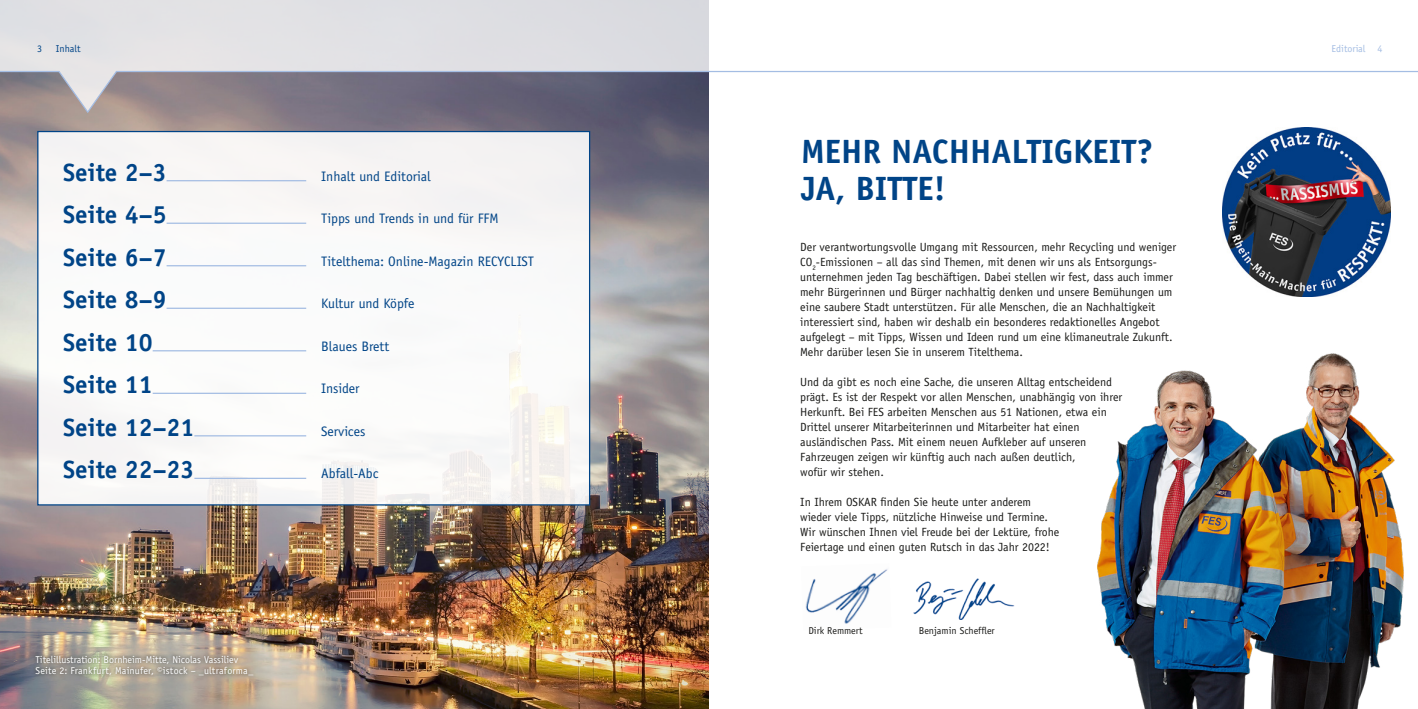
<style>
.page{position:relative;width:1418px;height:709px;background:#fff}
.page>*{position:absolute;margin:0;border:0;box-sizing:border-box;transform-origin:0 0}
.t1{font:700 33.75px/37.5px "Officina Sans Std";color:#004487}
.t2{font:700 25px/42.5px "Officina Sans Std";color:#004487}
.t3{font:13.75px "Officina Sans Std";color:#004487}
.t4{font:11.88px/15px "Officina Sans Std";color:#1a1a18}
.t5{font:10px/11.2px "Officina Sans Std";color:#fff}
.t6{font:10px "Officina Sans Std";color:#1a1a18}
.t7{font:10px "Officina Sans Std";color:#a4bde3}
.t8{font:10px "Officina Sans Std";color:#004487}
</style>
<div class="page">
<img style="left:0;top:114px;width:709px;height:595px">
<img style="left:805px;top:569px;width:83px;height:55px">
<img style="left:1097px;top:296px;width:307px;height:413px">
<div style="left:31px;top:651px;width:226px;height:28px;background:#1a1a18;opacity:.75"></div>
<img style="left:913px;top:578px;width:102px;height:41px">
<div style="left:38px;top:131px;width:551px;height:374px;background:#fff"></div>
<hr style="left:167px;top:180px;width:139px;height:1px;background:#a4bde3">
<hr style="left:167px;top:223px;width:139px;height:1px;background:#a4bde3">
<hr style="left:167px;top:265px;width:139px;height:1px;background:#a4bde3">
<hr style="left:167px;top:308px;width:139px;height:1px;background:#a4bde3">
<hr style="left:153px;top:350px;width:153px;height:1px;background:#a4bde3">
<hr style="left:153px;top:393px;width:153px;height:1px;background:#a4bde3">
<hr style="left:194px;top:435px;width:112px;height:1px;background:#a4bde3">
<hr style="left:194px;top:478px;width:112px;height:1px;background:#a4bde3">
<img style="left:1222px;top:128px;width:168px;height:168px">
<svg style="left:0;top:0;width:1417px;height:114px"></svg>
<p class="t8" style="left:37px;top:42px;width:6px">3</p>
<p class="t8" style="left:56px;top:42px;width:26px">Inhalt</p>
<p class="t7" style="left:1331px;top:42px;width:52px">Editorial 4</p>
<h2 class="t2" style="left:63px;top:151px;width:133px">Seite 2–3<br>Seite 4–5<br>Seite 6–7<br>Seite 8–9<br>Seite 10<br>Seite 11<br>Seite 12–21<br>Seite 22–23</h2>
<p class="t3" style="left:321px;top:168px;width:111px">Inhalt und Editorial</p>
<p class="t3" style="left:321px;top:210px;width:179px">Tipps und Trends in und für FFM</p>
<p class="t3" style="left:321px;top:253px;width:214px">Titelthema: Online-Magazin RECYCLIST</p>
<p class="t3" style="left:321px;top:295px;width:95px">Kultur und Köpfe</p>
<p class="t3" style="left:321px;top:338px;width:70px">Blaues Brett</p>
<p class="t3" style="left:321px;top:380px;width:40px">Insider</p>
<p class="t3" style="left:321px;top:423px;width:46px">Services</p>
<p class="t3" style="left:321px;top:465px;width:59px">Abfall-Abc</p>
<p class="t5" style="left:35px;top:654px;width:219px">Titelillustration: Bornheim-Mitte, Nicolas Vassiliev<br>Seite 2: Frankfurt, Mainufer, ©istock – _ultraforma_</p>
<h1 class="t1" style="left:801px;top:132px;width:353px">MEHR NACHHALTIGKEIT?<br>JA, BITTE!</h1>
<p class="t4" style="left:800px;top:239px;width:377px">Der verantwortungsvolle Umgang mit Ressourcen, mehr Recycling und weniger CO<sub>2</sub>-Emissionen – all das sind Themen, mit denen wir uns als Entsorgungs&shy;unternehmen jeden Tag beschäftigen. Dabei stellen wir fest, dass auch immer mehr Bürgerinnen und Bürger nachhaltig denken und unsere Bemühungen um eine saubere Stadt unterstützen. Für alle Menschen, die an Nachhaltigkeit interessiert sind, haben wir deshalb ein besonderes redaktionelles Angebot aufgelegt – mit Tipps, Wissen und Ideen rund um eine klimaneutrale Zukunft.<br>Mehr darüber lesen Sie in unserem Titelthema.</p>
<p class="t4" style="left:800px;top:374px;width:323px">Und da gibt es noch eine Sache, die unseren Alltag entscheidend prägt. Es ist der Respekt vor allen Menschen, unabhängig von ihrer Herkunft. Bei FES arbeiten Menschen aus 51 Nationen, etwa ein Drittel unserer Mitarbeiterinnen und Mitarbeiter hat einen ausländischen Pass. Mit einem neuen Aufkleber auf unseren Fahrzeugen zeigen wir künftig auch nach außen deutlich,<br>wofür wir stehen.</p>
<p class="t4" style="left:800px;top:494px;width:260px">In Ihrem OSKAR finden Sie heute unter anderem wieder viele Tipps, nützliche Hinweise und Termine.<br>Wir wünschen Ihnen viel Freude bei der Lektüre, frohe Feiertage und einen guten Rutsch in das Jahr 2022!</p>
<p class="t6" style="left:808px;top:625px;width:56px">Dirk Remmert</p>
<p class="t6" style="left:918px;top:625px;width:77px">Benjamin Scheffler</p>
</div>
